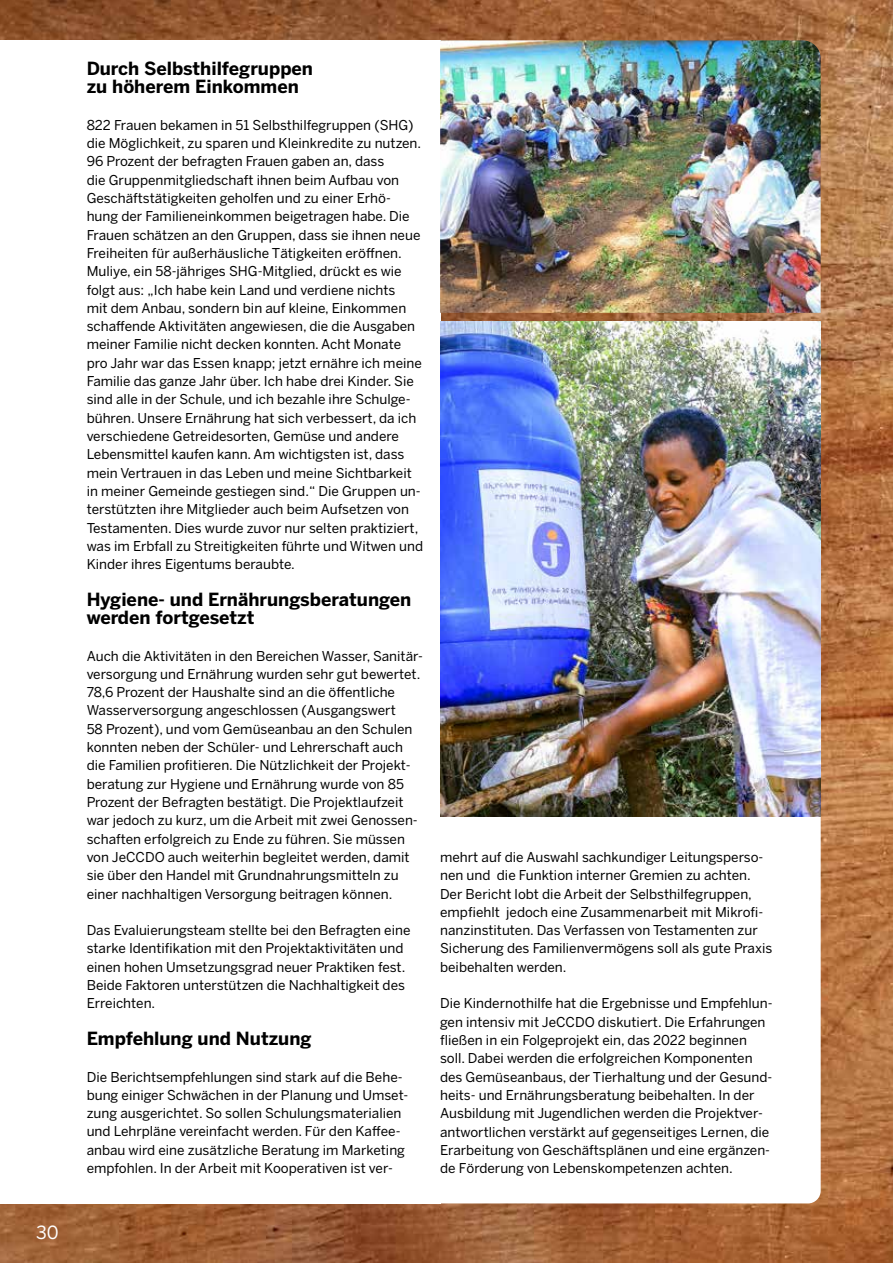
<style>
.page{position:relative;width:893px;height:1263px;background:#fff}
.page>*{position:absolute;margin:0;border:0;box-sizing:border-box;transform-origin:0 0}
.t1{font:700 18px/18.3px "Benton Sans";color:#000}
.t2{font:18px "Benton Sans";color:#fff}
.t3{font:13.5px/18.3px "Benton Sans";color:#000}
</style>
<div class="page">
<img style="left:0;top:0;width:893px;height:1263px">
<div style="left:0;top:40px;width:440px;height:1163px;background:#fff"></div>
<svg style="left:440px;top:816px;width:381px;height:387px"></svg>
<img style="left:440px;top:322px;width:381px;height:494px">
<img style="left:440px;top:40px;width:381px;height:273px">
<h1 class="t2" style="left:36px;top:1221px;width:24px">30</h1>
<h1 class="t1" style="left:87px;top:59px;width:228px">Durch Selbsthilfegruppen zu höherem Einkommen</h1>
<p class="t3" style="left:87px;top:116px;width:338px">822 Frauen bekamen in 51 Selbsthilfegruppen (SHG) die Möglichkeit, zu sparen und Kleinkredite zu nutzen.<br>96 Prozent der befragten Frauen gaben an, dass<br>die Gruppenmitgliedschaft ihnen beim Aufbau von Geschäftstätigkeiten geholfen und zu einer Erhö&shy;hung der Familieneinkommen beigetragen habe. Die Frauen schätzen an den Gruppen, dass sie ihnen neue Freiheiten für außerhäusliche Tätigkeiten eröffnen.<br>Muliye, ein 58-jähriges SHG-Mitglied, drückt es wie folgt aus: „Ich habe kein Land und verdiene nichts<br>mit dem Anbau, sondern bin auf kleine, Einkommen schaffende Aktivitäten angewiesen, die die Ausgaben meiner Familie nicht decken konnten. Acht Monate pro Jahr war das Essen knapp; jetzt ernähre ich meine Familie das ganze Jahr über. Ich habe drei Kinder. Sie sind alle in der Schule, und ich bezahle ihre Schulge&shy;bühren. Unsere Ernährung hat sich verbessert, da ich verschiedene Getreidesorten, Gemüse und andere Lebensmittel kaufen kann. Am wichtigsten ist, dass mein Vertrauen in das Leben und meine Sichtbarkeit in meiner Gemeinde gestiegen sind.“ Die Gruppen un&shy;terstützten ihre Mitglieder auch beim Aufsetzen von Testamenten. Dies wurde zuvor nur selten praktiziert, was im Erbfall zu Streitigkeiten führte und Witwen und Kinder ihres Eigentums beraubte.</p>
<h1 class="t1" style="left:87px;top:590px;width:326px">Hygiene- und Ernährungsberatungen werden fortgesetzt</h1>
<p class="t3" style="left:87px;top:646px;width:338px">Auch die Aktivitäten in den Bereichen Wasser, Sanitär&shy;versorgung und Ernährung wurden sehr gut bewertet.<br>78,6 Prozent der Haushalte sind an die öffentliche Wasserversorgung angeschlossen (Ausgangswert<br>58 Prozent), und vom Gemüseanbau an den Schulen konnten neben der Schüler- und Lehrerschaft auch die Familien profitieren. Die Nützlichkeit der Projekt&shy;beratung zur Hygiene und Ernährung wurde von 85<br>Prozent der Befragten bestätigt. Die Projektlaufzeit war jedoch zu kurz, um die Arbeit mit zwei Genossen&shy;schaften erfolgreich zu Ende zu führen. Sie müssen von JeCCDO auch weiterhin begleitet werden, damit sie über den Handel mit Grundnahrungsmitteln zu einer nachhaltigen Versorgung beitragen können.</p>
<p class="t3" style="left:87px;top:921px;width:325px">Das Evaluierungsteam stellte bei den Befragten eine starke Identifikation mit den Projektaktivitäten und einen hohen Umsetzungsgrad neuer Praktiken fest.<br>Beide Faktoren unterstützen die Nachhaltigkeit des Erreichten.</p>
<h1 class="t1" style="left:87px;top:1029px;width:226px">Empfehlung und Nutzung</h1>
<p class="t3" style="left:87px;top:1067px;width:323px">Die Berichtsempfehlungen sind stark auf die Behe&shy;bung einiger Schwächen in der Planung und Umset&shy;zung ausgerichtet. So sollen Schulungsmaterialien und Lehrpläne vereinfacht werden. Für den Kaffee&shy;anbau wird eine zusätzliche Beratung im Marketing empfohlen. In der Arbeit mit Kooperativen ist ver-</p>
<p class="t3" style="left:440px;top:848px;width:334px">mehrt auf die Auswahl sachkundiger Leitungsperso&shy;nen und die Funktion interner Gremien zu achten.<br>Der Bericht lobt die Arbeit der Selbsthilfegruppen, empfiehlt jedoch eine Zusammenarbeit mit Mikrofi&shy;nanzinstituten. Das Verfassen von Testamenten zur Sicherung des Familienvermögens soll als gute Praxis beibehalten werden.</p>
<p class="t3" style="left:440px;top:994px;width:334px">Die Kindernothilfe hat die Ergebnisse und Empfehlun&shy;gen intensiv mit JeCCDO diskutiert. Die Erfahrungen fließen in ein Folgeprojekt ein, das 2022 beginnen soll. Dabei werden die erfolgreichen Komponenten des Gemüseanbaus, der Tierhaltung und der Gesund&shy;heits- und Ernährungsberatung beibehalten. In der Ausbildung mit Jugendlichen werden die Projektver&shy;antwortlichen verstärkt auf gegenseitiges Lernen, die Erarbeitung von Geschäftsplänen und eine ergänzen&shy;de Förderung von Lebenskompetenzen achten.</p>
</div>
